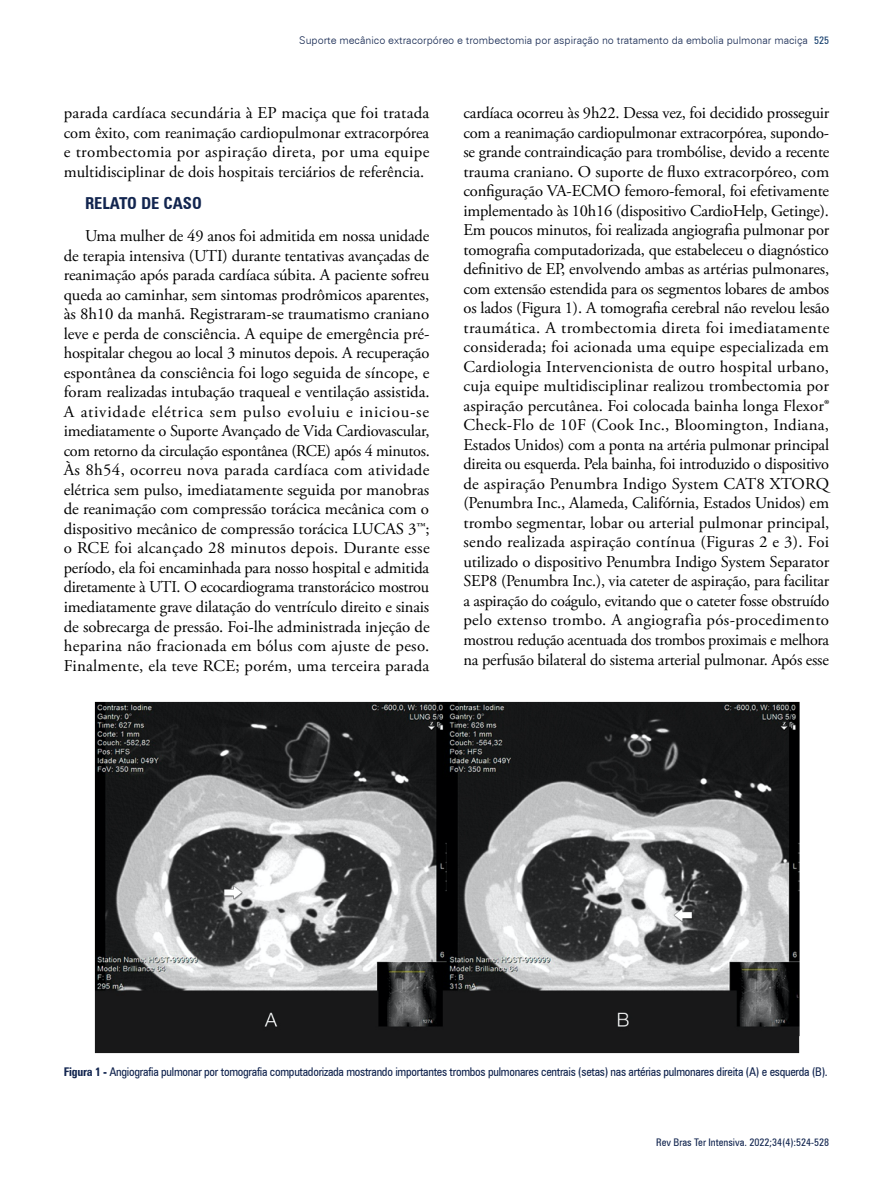
<style>
.page{position:relative;width:893px;height:1191px;background:#fff}
.page>*{position:absolute;margin:0;border:0;box-sizing:border-box;transform-origin:0 0}
.t1{font:16.5px/19.5px "Adobe Garamond Pro";color:#000;text-align:justify}
.t2{font:700 condensed 16.5px "Zurich BT";color:#12254f}
.t3{font:condensed 12px "Zurich BT";letter-spacing:-.02em;color:#12254f}
.t4{font:300 10.5px "Zurich BT";color:#12254f}
.t5{font:condensed 10.5px "Zurich BT";color:#12254f}
.s1{font-weight:400;font-stretch:condensed;color:#163f6d}
.s2{font-weight:700}
</style>
<div class="page">
<img style="left:94px;top:701px;width:706px;height:353px">
<p class="t4" style="left:299px;top:34px;width:531px">Suporte mecânico extracorpóreo e trombectomia por aspiração no tratamento da embolia pulmonar maciça <span class="s1">525</span></p>
<p class="t1" style="left:64px;top:104px;width:367px">parada cardíaca secundária à EP maciça que foi tratada com êxito, com reanimação cardiopulmonar extracorpórea e trombectomia por aspiração direta, por uma equipe multidisciplinar de dois hospitais terciários de referência.</p>
<p class="t2" style="left:85px;top:193px;width:118px">RELATO DE CASO</p>
<p class="t1" style="left:64px;top:227px;width:367px;text-indent:21px">Uma mulher de 49 anos foi admitida em nossa unidade de terapia intensiva (UTI) durante tentativas avançadas de reanimação após parada cardíaca súbita. A paciente sofreu queda ao caminhar, sem sintomas prodrômicos aparentes, às 8h10 da manhã. Registraram-se traumatismo craniano leve e perda de consciência. A equipe de emergência pré&shy;hospitalar chegou ao local 3 minutos depois. A recuperação espontânea da consciência foi logo seguida de síncope, e foram realizadas intubação traqueal e ventilação assistida.<br>A atividade elétrica sem pulso evoluiu e iniciou-se imediatamente o Suporte Avançado de Vida Cardiovascular, com retorno da circulação espontânea (RCE) após 4 minutos.<br>Às 8h54, ocorreu nova parada cardíaca com atividade elétrica sem pulso, imediatamente seguida por manobras de reanimação com compressão torácica mecânica com o dispositivo mecânico de compressão torácica LUCAS 3™; o RCE foi alcançado 28 minutos depois. Durante esse período, ela foi encaminhada para nosso hospital e admitida diretamente à UTI. O ecocardiograma transtorácico mostrou imediatamente grave dilatação do ventrículo direito e sinais de sobrecarga de pressão. Foi-lhe administrada injeção de heparina não fracionada em bólus com ajuste de peso.<br>Finalmente, ela teve RCE; porém, uma terceira parada</p>
<p class="t1" style="left:463px;top:104px;width:367px">cardíaca ocorreu às 9h22. Dessa vez, foi decidido prosseguir com a reanimação cardiopulmonar extracorpórea, supondo&shy;se grande contraindicação para trombólise, devido a recente trauma craniano. O suporte de fluxo extracorpóreo, com configuração VA-ECMO femoro-femoral, foi efetivamente implementado às 10h16 (dispositivo CardioHelp, Getinge).<br>Em poucos minutos, foi realizada angiografia pulmonar por tomografia computadorizada, que estabeleceu o diagnóstico definitivo de EP, envolvendo ambas as artérias pulmonares, com extensão estendida para os segmentos lobares de ambos os lados (Figura 1). A tomografia cerebral não revelou lesão traumática. A trombectomia direta foi imediatamente considerada; foi acionada uma equipe especializada em Cardiologia Intervencionista de outro hospital urbano, cuja equipe multidisciplinar realizou trombectomia por aspiração percutânea. Foi colocada bainha longa Flexor® Check-Flo de 10F (Cook Inc., Bloomington, Indiana, Estados Unidos) com a ponta na artéria pulmonar principal direita ou esquerda. Pela bainha, foi introduzido o dispositivo de aspiração Penumbra Indigo System CAT8 XTORQ (Penumbra Inc., Alameda, Califórnia, Estados Unidos) em trombo segmentar, lobar ou arterial pulmonar principal, sendo realizada aspiração contínua (Figuras 2 e 3). Foi utilizado o dispositivo Penumbra Indigo System Separator SEP8 (Penumbra Inc.), via cateter de aspiração, para facilitar a aspiração do coágulo, evitando que o cateter fosse obstruído pelo extenso trombo. A angiografia pós-procedimento mostrou redução acentuada dos trombos proximais e melhora na perfusão bilateral do sistema arterial pulmonar. Após esse</p>
<p class="t3" style="left:64px;top:1064px;width:765px"><span class="s2">Figura 1 -</span> Angiografia pulmonar por tomografia computadorizada mostrando importantes trombos pulmonares centrais (setas) nas artérias pulmonares direita (A) e esquerda (B).</p>
<p class="t5" style="left:656px;top:1135px;width:174px">Rev Bras Ter Intensiva. 2022;34(4):524-528</p>
</div>
